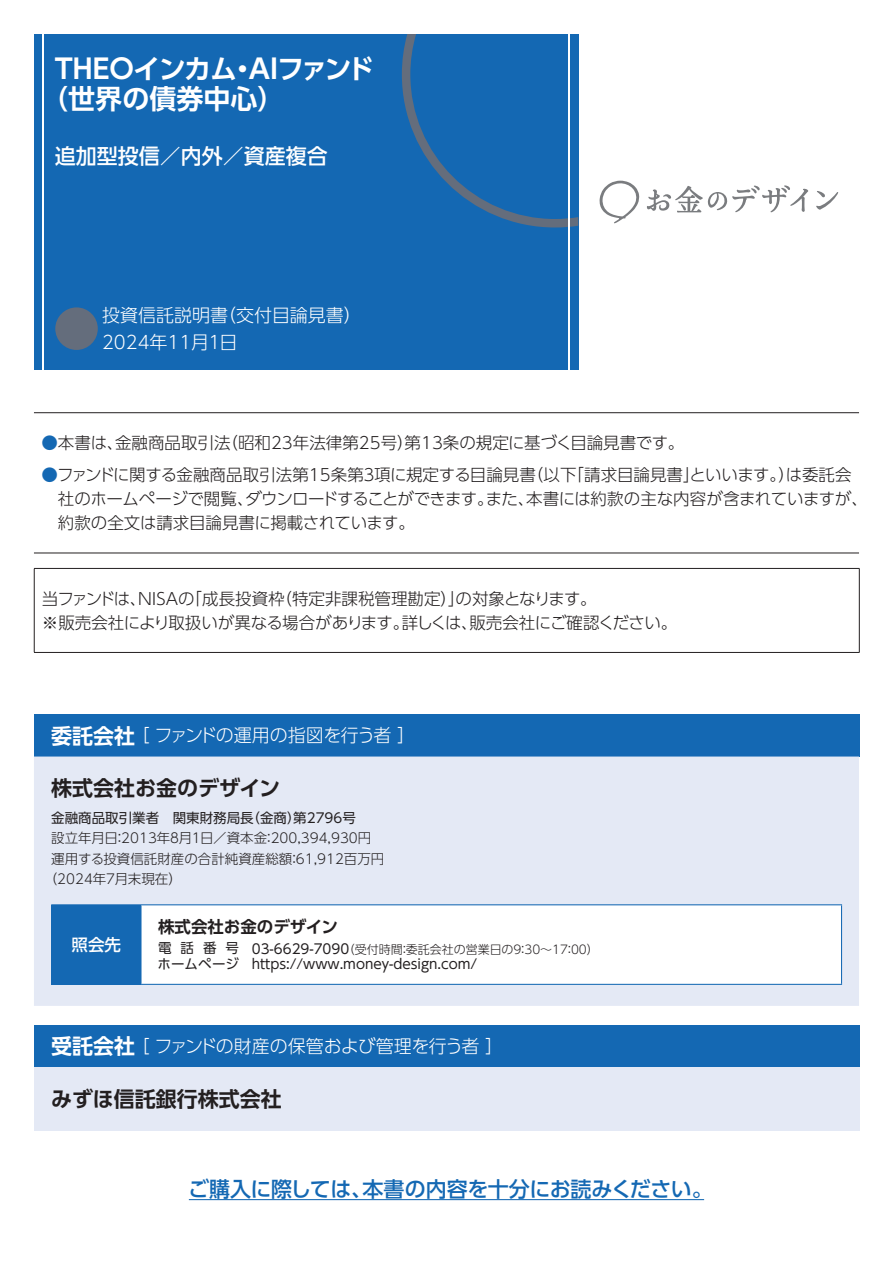
<style>
.page{position:relative;width:893px;height:1263px;background:#fff}
.page>*{position:absolute;margin:0;border:0;box-sizing:border-box;transform-origin:0 0}
.t1{font:700 27px/30px "UD Shin Go Pro De";color:#fff}
.t2{font:500 21px "UD Shin Go Pro";letter-spacing:-.02em;color:#1468b3}
.t3{font:700 21px "UD Shin Go Pro De";color:#231f20}
.t4{font:500 21px "UD Shin Go Pro";color:#fff}
.t5{font:300 18px "UD Shin Go Pro";letter-spacing:-.03em;color:#fff}
.t6{font:300 18px/27px "UD Shin Go Pro";color:#fff}
.t7{font:300 16.5px/24px "UD Shin Go Pro";letter-spacing:-.005em;color:#231f20}
.t8{font:700 16.5px "UD Shin Go Pro De";color:#231f20}
.t9{font:500 16.5px "UD Shin Go Pro";color:#fff}
.t10{font:300 13.5px "UD Shin Go Pro";color:#231f20}
.t11{font:13.5px "UD Shin Go Pro";color:#231f20}
.t12{font:300 12px "UD Shin Go Pro";color:#231f20}
.s1{color:#1468b3}
.s2{font-family:"UD Shin Go Pro De";font-weight:700;font-size:21px}
.s3{font-weight:400;font-size:13.5px}
</style>
<div class="page">
<div style="left:34px;top:34px;width:544px;height:336px;background:#1468b3"></div>
<svg style="left:402px;top:34px;width:176px;height:193px"></svg>
<hr style="left:43px;top:34px;width:1px;height:336px;background:#fff">
<hr style="left:569px;top:34px;width:1px;height:336px;background:#fff">
<div style="left:55px;top:307px;width:43px;height:43px;background:#646d7c;border-radius:50%"></div>
<svg style="left:600px;top:181px;width:39px;height:42px"></svg>
<svg style="left:816px;top:191px;width:22px;height:19px"></svg>
<svg style="left:647px;top:185px;width:161px;height:27px"></svg>
<hr style="left:34px;top:412px;width:825px;height:1px;background:#231f20">
<hr style="left:34px;top:553px;width:825px;height:1px;background:#231f20">
<div style="left:34px;top:714px;width:825px;height:42px;background:#1468b3"></div>
<div style="left:34px;top:756px;width:825px;height:250px;background:#e4e9f5"></div>
<div style="left:52px;top:905px;width:89px;height:79px;background:#1468b3"></div>
<div style="left:141px;top:905px;width:700px;height:79px;background:#fff"></div>
<hr style="left:51px;top:904px;width:90px;height:1px;background:#1468b3">
<hr style="left:51px;top:905px;width:1px;height:79px;background:#1468b3">
<hr style="left:141px;top:904px;width:701px;height:1px;background:#1468b3">
<hr style="left:140px;top:905px;width:2px;height:79px;background:#1468b3">
<hr style="left:841px;top:905px;width:1px;height:79px;background:#1468b3">
<hr style="left:51px;top:984px;width:90px;height:1px;background:#1468b3">
<hr style="left:141px;top:984px;width:701px;height:1px;background:#1468b3">
<div style="left:34px;top:1025px;width:825px;height:42px;background:#1468b3"></div>
<div style="left:34px;top:1067px;width:825px;height:63px;background:#e4e9f5"></div>
<hr style="left:189px;top:1199px;width:515px;height:1px;background:#1468b3">
<hr style="left:34px;top:568px;width:825px;height:1px;background:#231f20">
<hr style="left:34px;top:569px;width:1px;height:83px;background:#231f20">
<hr style="left:859px;top:569px;width:1px;height:83px;background:#231f20">
<hr style="left:34px;top:652px;width:825px;height:1px;background:#231f20">
<h1 class="t1" style="left:41px;top:53px;width:334px;text-indent:14px">THEOインカム・AIファンド（世界の債券中心）</h1>
<p class="t4" style="left:55px;top:139px;width:274px">追加型投信／内外／資産複合</p>
<p class="t6" style="left:102px;top:301px;width:261px">投資信託説明書（交付目論見書）<br>2024年11月１日</p>
<p class="t7" style="left:41px;top:430px;width:644px"><span class="s1">●</span>本書は、金融商品取引法（昭和23年法律第25号）第13条の規定に基づく目論見書です。</p>
<p class="t7" style="left:58px;top:462px;width:812px;text-indent:-16px"><span class="s1">●</span>ファンドに関する金融商品取引法第15条第３項に規定する目論見書（以下「請求目論見書」といいます。）は委託会社のホームページで閲覧、ダウンロードすることができます。また、本書には約款の主な内容が含まれていますが、約款の全文は請求目論見書に掲載されています。</p>
<p class="t7" style="left:42px;top:586px;width:637px">当ファンドは、NISAの「成長投資枠（特定非課税管理勘定）」の対象となります。<br>※販売会社により取扱いが異なる場合があります。詳しくは、販売会社にご確認ください。</p>
<p class="t5" style="left:51px;top:721px;width:366px"><span class="s2">委託会社</span> ［ ファンドの運用の指図を行う者 ］</p>
<p class="t3" style="left:51px;top:771px;width:231px">株式会社お金のデザイン</p>
<p class="t11" style="left:51px;top:807px;width:306px">金融商品取引業者　関東財務局長（金商）第2796号</p>
<p class="t10" style="left:51px;top:827px;width:322px">設立年月日：2013年８月１日／資本金：200,394,930円</p>
<p class="t10" style="left:51px;top:848px;width:335px">運用する投資信託財産の合計純資産総額：61,912百万円</p>
<p class="t10" style="left:44px;top:868px;width:140px">（2024年７月末現在）</p>
<p class="t9" style="left:72px;top:931px;width:51px">照会先</p>
<p class="t8" style="left:158px;top:913px;width:181px">株式会社お金のデザイン</p>
<p class="t12" style="left:158px;top:939px;width:442px"><span class="s3">電 話 番 号 03-6629-7090</span>（受付時間：委託会社の営業日の9：30～17：00）</p>
<p class="t11" style="left:158px;top:953px;width:321px">ホームページ https://www.money-design.com/</p>
<p class="t5" style="left:51px;top:1031px;width:454px"><span class="s2">受託会社</span> ［ ファンドの財産の保管および管理を行う者 ］</p>
<p class="t3" style="left:51px;top:1081px;width:232px">みずほ信託銀行株式会社</p>
<p class="t2" style="left:188px;top:1171px;width:526px">ご購入に際しては、本書の内容を十分にお読みください。</p>
</div>
